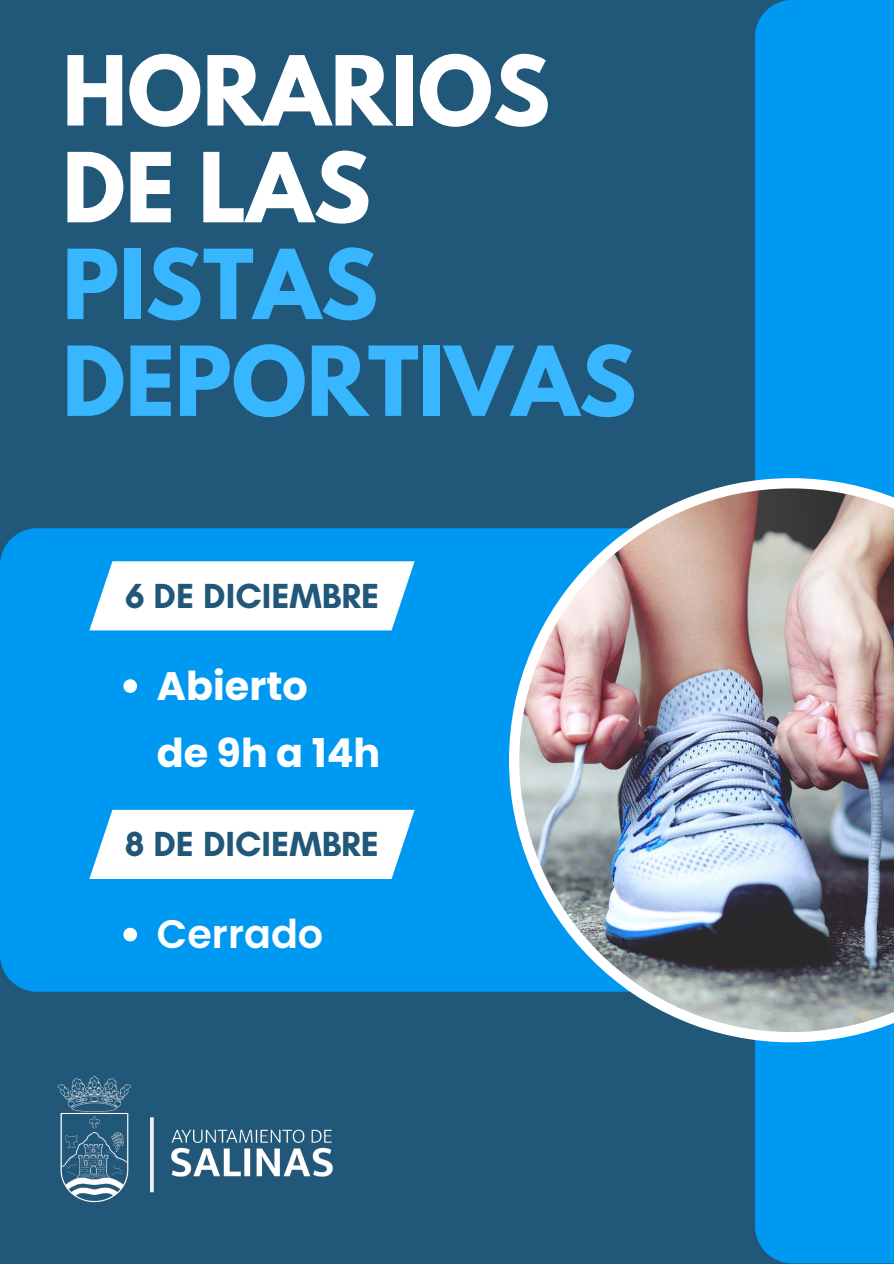
<style>
.page{position:relative;width:894px;height:1264px;background:#fff}
.page>*{position:absolute;margin:0;border:0;box-sizing:border-box;transform-origin:0 0}
.t1{font:700 85.35px/96.8px "League Spartan";color:#38b6ff}
.t2{font:700 85.35px/96.8px "League Spartan";color:#fff}
.t3{font:700 39.75px "Poppins";color:#fff}
.t4{font:600 39.75px "Poppins";color:#fff}
.t5{font:700 35.4px "Glacial Indifference";color:#215779}
</style>
<div class="page">
<div style="left:0;top:0;width:893px;height:1263px;background:#215779"></div>
<div style="left:754px;top:0;width:139px;height:1263px;background:#0099f1"></div>
<div style="left:0;top:528px;width:509px;height:463px;background:#0099f1"></div>
<img style="left:509px;top:478px;width:384px;height:564px">
<img style="left:57px;top:1075px;width:276px;height:128px">
<svg style="left:89px;top:561px;width:325px;height:69px;background:#ebf7fd"></svg>
<svg style="left:123px;top:679px;width:14px;height:14px"></svg>
<svg style="left:89px;top:809px;width:325px;height:70px;background:#eaf6fd"></svg>
<svg style="left:123px;top:927px;width:14px;height:14px"></svg>
<p class="t2" style="left:62px;top:54px;width:489px">HORARIOS<br>DE LAS</p>
<p class="t1" style="left:62px;top:247px;width:575px">PISTAS<br>DEPORTIVAS</p>
<p class="t5" style="left:125px;top:574px;width:256px">6 DE DICIEMBRE</p>
<p class="t3" style="left:157px;top:658px;width:152px">Abierto</p>
<p class="t3" style="left:157px;top:725px;width:225px">de 9h a 14h</p>
<p class="t5" style="left:125px;top:822px;width:256px">8 DE DICIEMBRE</p>
<p class="t4" style="left:157px;top:906px;width:168px">Cerrado</p>
</div>
